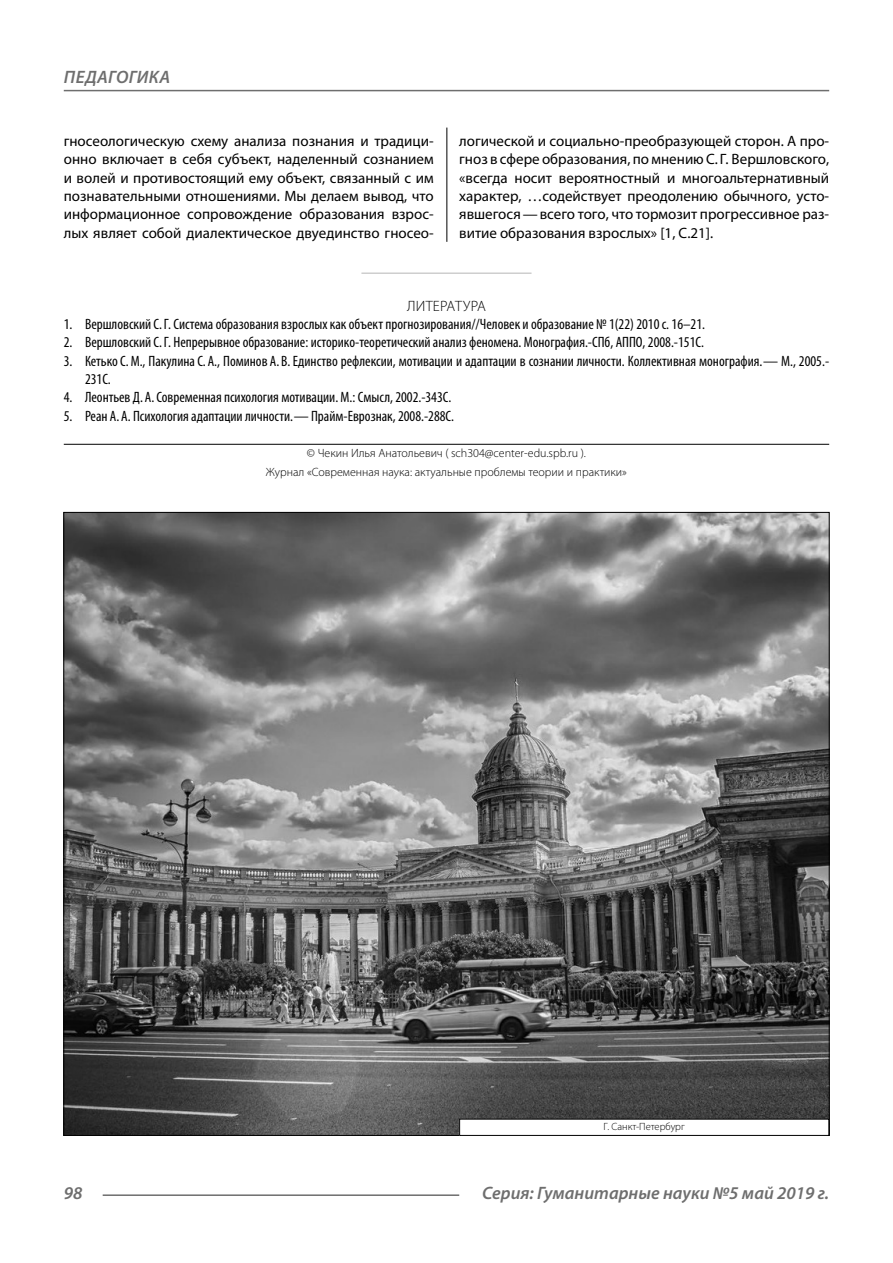
<style>
.page{position:relative;width:893px;height:1263px;background:#fff}
.page>*{position:absolute;margin:0;border:0;box-sizing:border-box;transform-origin:0 0}
.t1{font:italic 600 18px "Myriad Pro";color:#6e6e6e}
.Normal{font:15px/18.3px "Myriad Pro";color:#000;text-align:justify}
.t2{font:condensed 15px/18.3px "Myriad Pro";color:#000}
.Literature{font:300 15px "Myriad Pro";letter-spacing:.02em;color:#000}
.Copy{font:300 12px/18.3px "Myriad Pro";color:#000;text-align:center}
.Author-doc{font:300 10.5px "Myriad Pro";color:#000}
</style>
<div class="page">
<hr style="left:446px;top:128px;width:1px;height:1007px;background:#000">
<div style="left:361px;top:273px;width:170px;height:6px;background:#fff"></div>
<div style="left:64px;top:292px;width:765px;height:971px;background:#fff"></div>
<hr style="left:64px;top:444px;width:765px;height:1px;background:#000">
<img style="left:65px;top:514px;width:763px;height:620px">
<div style="left:460px;top:1119px;width:369px;height:16px;background:#fff"></div>
<div style="left:459px;top:1119px;width:370px;height:17px;border:1px solid #000"></div>
<hr style="left:103px;top:1194px;width:356px;height:2px;background:#6e6e6e">
<hr style="left:64px;top:90px;width:765px;height:1px;background:#6e6e6e">
<p class="t1" style="left:64px;top:66px;width:24px">Педагогика</p>
<p class="Normal" style="left:64px;top:131px;width:371px">гносеологическую схему анализа познания и традици&shy;онно включает в себя субъект, наделенный сознанием и волей и противостоящий ему объект, связанный с им познавательными отношениями. Мы делаем вывод, что информационное сопровождение образования взрос&shy;лых являет собой диалектическое двуединство гносео-</p>
<p class="Normal" style="left:459px;top:131px;width:371px">логической и социально-преобразующей сторон. А про&shy;гноз в сфере образования, по мнению С. Г. Вершловского, «всегда носит вероятностный и многоальтернативный характер, …содействует преодолению обычного, усто&shy;явшегося—всего того, что тормозит прогрессивное раз&shy;витие образования взрослых» [1, C.21].</p>
<p class="Literature" style="left:407px;top:297px;width:80px">ЛИТЕРАТУРА</p>
<p class="t2" style="left:64px;top:315px;width:643px">1. Вершловский С.Г. Система образования взрослых как объект прогнозирования//Человек и образование № 1(22) 2010 с. 16–21.</p>
<p class="t2" style="left:64px;top:333px;width:642px">2. Вершловский С.Г. Непрерывное образование: историко-теоретический анализ феномена. Монография.-СПб, АППО, 2008.-151С.</p>
<p class="t2" style="left:85px;top:351px;width:746px;text-indent:-21px">3. Кетько С.М., Пакулина С. А., Поминов А. В. Единство рефлексии, мотивации и адаптации в сознании личности. Коллективная монография.— М., 2005.-<br>231С.</p>
<p class="t2" style="left:64px;top:388px;width:389px">4. Леонтьев Д. А. Современная психология мотивации. М.: Смысл, 2002.-343С.</p>
<p class="t2" style="left:64px;top:406px;width:392px">5. Реан А. А. Психология адаптации личности.— Прайм-Еврознак, 2008.-288С.</p>
<p class="Copy" style="left:266px;top:444px;width:363px">© Чекин Илья Анатольевич ( sch304@center-edu.spb.ru ).<br>Журнал «Современная наука: актуальные проблемы теории и практики»</p>
<p class="Author-doc" style="left:604px;top:1120px;width:83px">Г. Санкт-Петербург</p>
<p class="t1" style="left:64px;top:1182px;width:20px">98</p>
<p class="t1" style="left:482px;top:1182px;width:349px">Серия: Гуманитарные науки №5 май 2019 г.</p>
</div>
